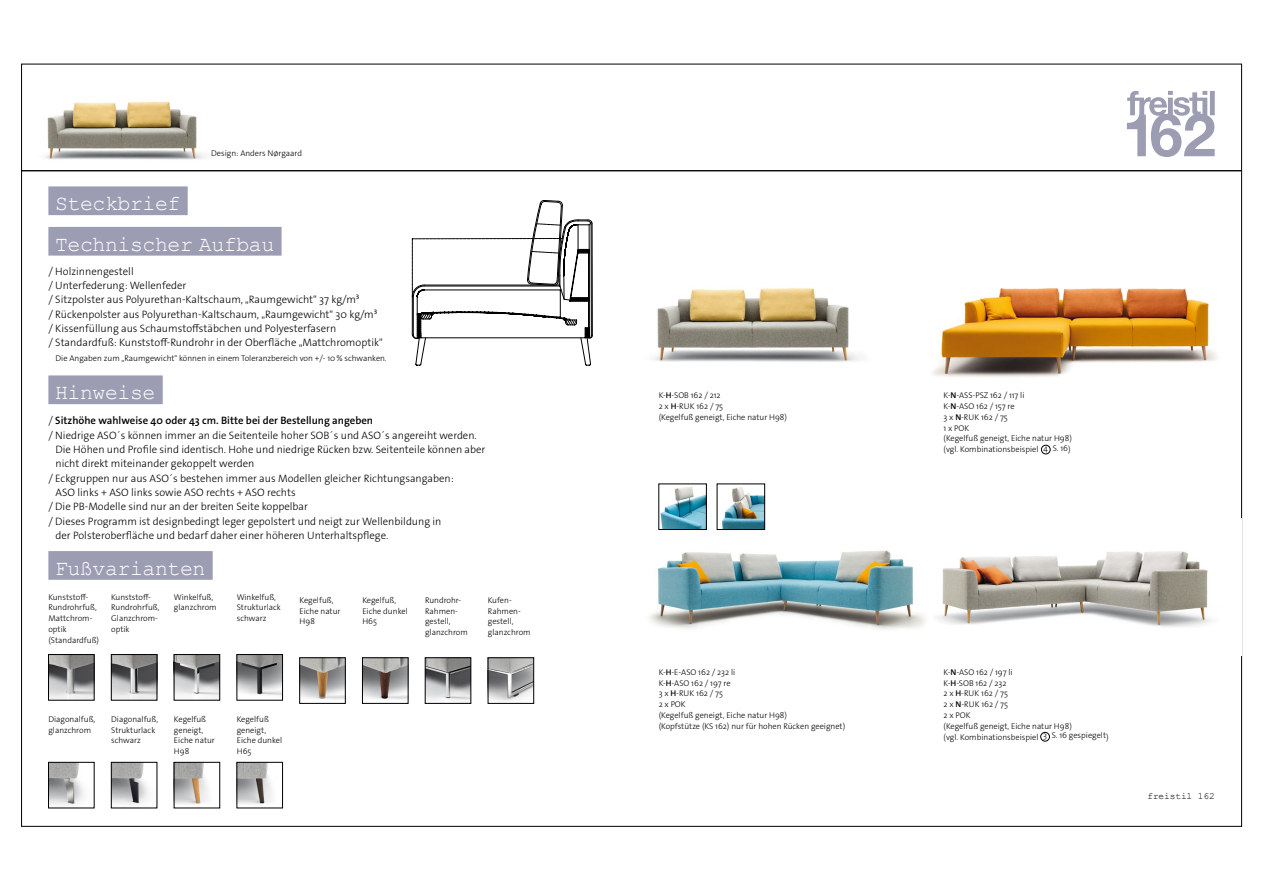
<style>
.page{position:relative;width:1263px;height:893px;background:#fff}
.page>*{position:absolute;margin:0;border:0;box-sizing:border-box;transform-origin:0 0}
.t1{font:21.6px "Courier New";letter-spacing:-.02em;color:#fff}
.t2{font:300 10.8px/14.4px "The Sans Os F";color:#000}
.t3{font:600 10.8px "The Sans Os F";color:#000}
.t4{font:9.6px "Courier New";letter-spacing:-.015em;color:#000}
.t5{font:300 8.4px/10.8px "The Sans Os F";color:#000}
.s1{font-weight:300}
.s2{font-weight:600}
</style>
<div class="page">
<hr style="left:21px;top:170px;width:1221px;height:1px;background:#000">
<img style="left:45px;top:101px;width:161px;height:59px">
<img style="left:490px;top:660px;width:42px;height:41px">
<div style="left:488px;top:658px;width:46px;height:45px;border:1px solid #000"></div>
<img style="left:113px;top:656px;width:42px;height:42px">
<div style="left:111px;top:654px;width:46px;height:46px;border:1px solid #000"></div>
<img style="left:50px;top:656px;width:42px;height:42px">
<div style="left:48px;top:654px;width:46px;height:46px;border:1px solid #000"></div>
<img style="left:364px;top:660px;width:42px;height:40px">
<img style="left:302px;top:660px;width:41px;height:40px">
<img style="left:239px;top:656px;width:42px;height:40px">
<div style="left:237px;top:654px;width:46px;height:46px;border:1px solid #000"></div>
<img style="left:176px;top:656px;width:42px;height:42px">
<div style="left:174px;top:654px;width:46px;height:46px;border:1px solid #000"></div>
<img style="left:427px;top:660px;width:42px;height:41px">
<div style="left:425px;top:658px;width:46px;height:45px;border:1px solid #000"></div>
<img style="left:239px;top:764px;width:33px;height:40px">
<div style="left:237px;top:762px;width:46px;height:46px;border:1px solid #000"></div>
<img style="left:176px;top:764px;width:32px;height:41px">
<div style="left:174px;top:762px;width:46px;height:46px;border:1px solid #000"></div>
<img style="left:50px;top:764px;width:34px;height:41px">
<div style="left:48px;top:762px;width:46px;height:46px;border:1px solid #000"></div>
<img style="left:113px;top:764px;width:36px;height:40px">
<div style="left:111px;top:762px;width:46px;height:46px;border:1px solid #000"></div>
<svg style="left:1127px;top:91px;width:88px;height:66px"></svg>
<svg style="left:412px;top:200px;width:181px;height:166px"></svg>
<img style="left:938px;top:551px;width:273px;height:76px">
<img style="left:654px;top:288px;width:206px;height:74px">
<img style="left:932px;top:288px;width:286px;height:89px">
<img style="left:649px;top:550px;width:276px;height:80px">
<img style="left:661px;top:486px;width:43px;height:42px">
<img style="left:722px;top:487px;width:41px;height:41px">
<div style="left:717px;top:484px;width:48px;height:46px;border:1px solid #000"></div>
<div style="left:48px;top:186px;width:140px;height:29px;background:#9c9db3"></div>
<div style="left:48px;top:375px;width:115px;height:29px;background:#9c9db3"></div>
<div style="left:48px;top:227px;width:234px;height:29px;background:#9c9db3"></div>
<div style="left:48px;top:551px;width:165px;height:29px;background:#9c9db3"></div>
<div style="left:1040px;top:732px;width:9px;height:9px;border:1px solid #000;border-radius:50%"></div>
<div style="left:1041px;top:445px;width:9px;height:9px;border:1px solid #000;border-radius:50%"></div>
<h1 class="t1" style="left:55px;top:190px;width:127px">Steckbrief</h1>
<p class="t5" style="left:211px;top:148px;width:92px">Design: Anders NØrgaard</p>
<h1 class="t1" style="left:55px;top:231px;width:221px">Technischer Aufbau</h1>
<p class="t2" style="left:48px;top:264px;width:196px">/ Holzinnengestell<br>/ Unterfederung: Wellenfeder<br>/ Sitzpolster aus Polyurethan-Kaltschaum,</p>
<p class="t2" style="left:48px;top:293px;width:313px;text-indent:201px">Raumgewicht" 37 kg/m³ / Rückenpolster aus Polyurethan-Kaltschaum,</p>
<p class="t2" style="left:245px;top:298px;width:5px">"</p>
<p class="t2" style="left:48px;top:307px;width:331px;text-indent:217px">Raumgewicht" 30 kg/m³ / Kissenfüllung aus Schaumstoffstäbchen und Polyesterfasern<br>/ Standardfuß: Kunststoff-Rundrohr in der Oberfläche</p>
<p class="t2" style="left:299px;top:342px;width:5px">"</p>
<p class="t2" style="left:302px;top:336px;width:82px">Mattchromoptik"</p>
<p class="t5" style="left:56px;top:353px;width:66px">Die Angaben zum</p>
<p class="t5" style="left:122px;top:357px;width:4px">"</p>
<p class="t5" style="left:124px;top:353px;width:264px">Raumgewicht" können in einem Toleranzbereich von +/- 10 % schwanken.</p>
<h1 class="t1" style="left:55px;top:379px;width:102px">Hinweise</h1>
<p class="t2" style="left:261px;top:313px;width:5px">"</p>
<p class="t3" style="left:48px;top:414px;width:326px"><span class="s1">/</span> Sitzhöhe wahlweise 40 oder 43 cm. Bitte bei der Bestellung angeben</p>
<p class="t2" style="left:48px;top:428px;width:430px">/ Niedrige ASO´s können immer an die Seitenteile hoher SOB´s und ASO´s angereiht werden.</p>
<p class="t2" style="left:55px;top:442px;width:431px">Die Höhen und Profile sind identisch. Hohe und niedrige Rücken bzw. Seitenteile können aber</p>
<p class="t2" style="left:56px;top:456px;width:200px">nicht direkt miteinander gekoppelt werden</p>
<p class="t2" style="left:48px;top:471px;width:407px">/ Eckgruppen nur aus ASO´s bestehen immer aus Modellen gleicher Richtungsangaben:</p>
<p class="t2" style="left:56px;top:485px;width:242px">ASO links + ASO links sowie ASO rechts + ASO rechts</p>
<p class="t2" style="left:48px;top:499px;width:261px">/ Die PB-Modelle sind nur an der breiten Seite koppelbar</p>
<p class="t2" style="left:48px;top:514px;width:395px">/ Dieses Programm ist designbedingt leger gepolstert und neigt zur Wellenbildung in</p>
<p class="t2" style="left:56px;top:528px;width:334px">der Polsteroberfläche und bedarf daher einer höheren Unterhaltspflege.</p>
<h1 class="t1" style="left:55px;top:555px;width:152px">Fußvarianten</h1>
<p class="t5" style="left:237px;top:591px;width:46px">Winkelfuß,<br>Strukturlack schwarz</p>
<p class="t5" style="left:48px;top:591px;width:52px">Kunststoff-<br>Rundrohrfuß,<br>Mattchrom&shy;optik (Standardfuß)</p>
<p class="t5" style="left:174px;top:591px;width:44px">Winkelfuß, glanzchrom</p>
<p class="t5" style="left:111px;top:591px;width:50px">Kunststoff-<br>Rundrohrfuß,<br>Glanzchrom&shy;optik</p>
<p class="t5" style="left:362px;top:595px;width:47px">Kegelfuß,<br>Eiche dunkel<br>H65</p>
<p class="t5" style="left:488px;top:595px;width:44px">Kufen-<br>Rahmen&shy;gestell, glanzchrom</p>
<p class="t5" style="left:300px;top:595px;width:42px">Kegelfuß,<br>Eiche natur<br>H98</p>
<p class="t5" style="left:425px;top:595px;width:44px">Rundrohr-<br>Rahmen&shy;gestell, glanzchrom</p>
<p class="t5" style="left:111px;top:714px;width:48px">Diagonalfuß,<br>Strukturlack schwarz</p>
<p class="t5" style="left:48px;top:714px;width:48px">Diagonalfuß, glanzchrom</p>
<p class="t5" style="left:237px;top:714px;width:47px">Kegelfuß geneigt,<br>Eiche dunkel<br>H65</p>
<p class="t5" style="left:174px;top:714px;width:42px">Kegelfuß geneigt,<br>Eiche natur<br>H98</p>
<p class="t5" style="left:659px;top:390px;width:130px">K-<span class="s2">H</span>-SOB 162 / 212<br>2 x <span class="s2">H</span>-RUK 162 / 75<br>(Kegelfuß geneigt, Eiche natur H98)</p>
<p class="t5" style="left:659px;top:667px;width:188px">K-<span class="s2">H</span>-E-ASO 162 / 232 li<br>K-<span class="s2">H</span>-ASO 162 / 197 re<br>3 x <span class="s2">H</span>-RUK 162 / 75<br>2 x POK<br>(Kegelfuß geneigt, Eiche natur H98)<br>(Kopfstütze (KS 162) nur für hohen Rücken geeignet)</p>
<p class="t5" style="left:943px;top:390px;width:130px">K-<span class="s2">N</span>-ASS-PSZ 162 / 117 li<br>K-<span class="s2">N</span>-ASO 162 / 157 re<br>3 x <span class="s2">N</span>-RUK 162 / 75<br>1 x POK<br>(Kegelfuß geneigt, Eiche natur H98) (vgl. Kombinationsbeispiel 4 S. 16)</p>
<p class="t5" style="left:943px;top:667px;width:167px">K-<span class="s2">N</span>-ASO 162 / 197 li<br>K-<span class="s2">H</span>-SOB 162 / 232<br>2 x <span class="s2">H</span>-RUK 162 / 75<br>2 x <span class="s2">N</span>-RUK 162 / 75<br>2 x POK<br>(Kegelfuß geneigt, Eiche natur H98)<br>(vgl. Kombinationsbeispiel 3 S. 16 gespiegelt)</p>
<p class="t4" style="left:1147px;top:790px;width:69px">freistil 162</p>
</div>
